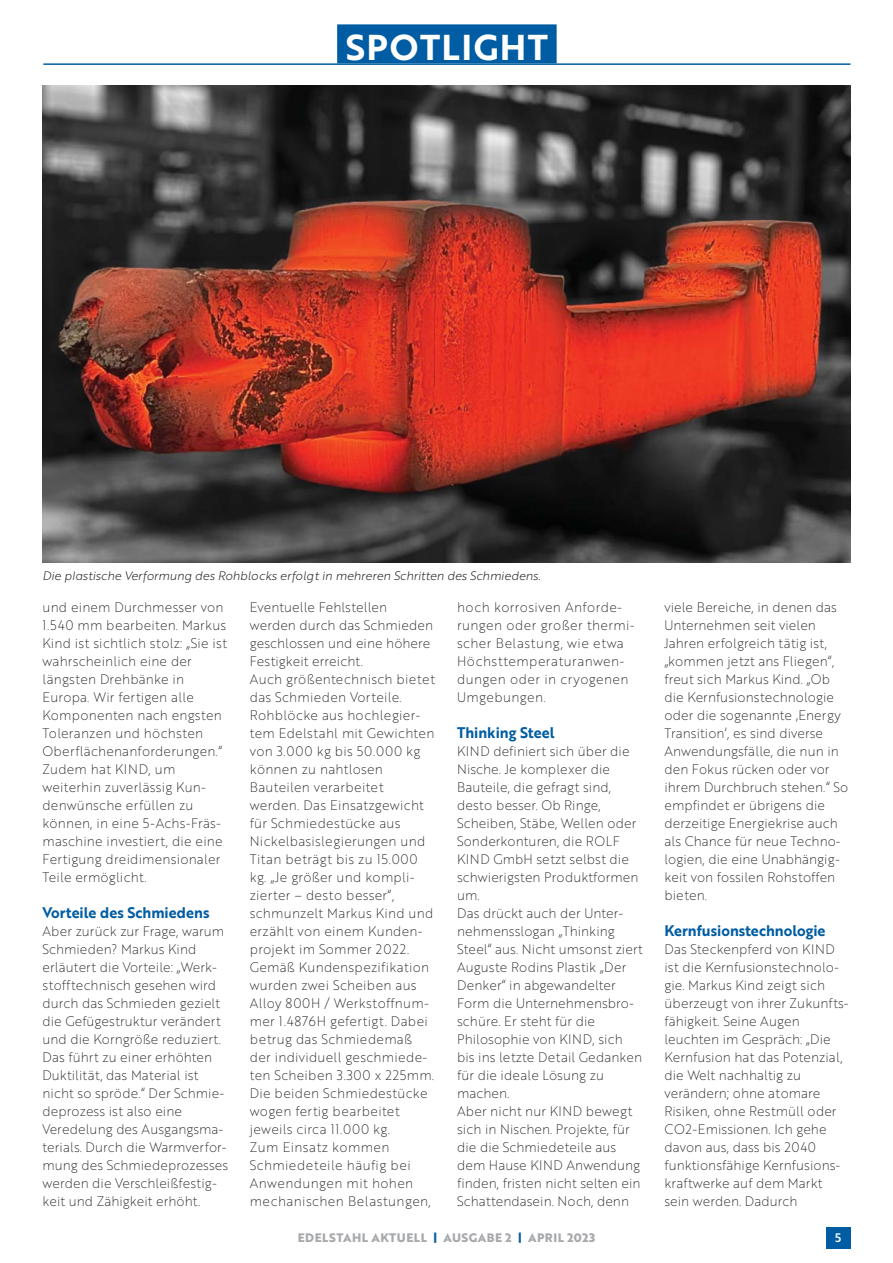
<style>
.page{position:relative;width:893px;height:1263px;background:#fff}
.page>*{position:absolute;margin:0;border:0;box-sizing:border-box;transform-origin:0 0}
.t1{font:34.95px "Brother 1816 Bold";letter-spacing:.04em;color:#fff}
.t2{font:15px "Brother 1816 Bold";color:#005da3;scale:.96 1}
.t3{font:13.5px/18px "Brother 1816 Thin";letter-spacing:.005em;color:#231f20;scale:.96 1}
.t4{font:13.5px/18px "Brother 1816 Thin";letter-spacing:.03em;color:#231f20;scale:.96 1}
.t5{font:12px "Brother 1816 Light Italic";letter-spacing:-.005em;color:#231f20}
.t6{font:700 12px "Brother 1816 Extra";letter-spacing:.04em;color:#a7a9ac}
.t7{font:12px "Brother 1816 Medium";color:#fff}
.s1{color:#005da3}
</style>
<div class="page">
<div style="left:826px;top:1227px;width:24px;height:22px;background:#005da3"></div>
<div style="left:337px;top:24px;width:220px;height:39px;background:#005da3"></div>
<hr style="left:43px;top:63px;width:807px;height:2px;background:#005da3">
<img style="left:43px;top:85px;width:807px;height:477px">
<h1 class="t1" style="left:346px;top:35px;width:204px">SPOTLIGHT</h1>
<p class="t5" style="left:43px;top:571px;width:499px">Die plastische Verformung des Rohblocks erfolgt in mehreren Schritten des Schmiedens.</p>
<p class="t3" style="left:43px;top:600px;width:194px">und einem Durchmesser von<br>1.540 mm bearbeiten. Markus<br>Kind ist sichtlich stolz: „Sie ist wahrscheinlich eine der längsten Drehbänke in<br>Europa. Wir fertigen alle<br>Komponenten nach engsten<br>Toleranzen und höchsten<br>Oberflächenanforderungen.“<br>Zudem hat KIND, um weiterhin zuverlässig Kun&shy;denwünsche erfüllen zu können, in eine 5-Achs-Fräs&shy;maschine investiert, die eine<br>Fertigung dreidimensionaler<br>Teile ermöglicht.</p>
<p class="t2" style="left:43px;top:907px;width:176px">Vorteile des Schmiedens</p>
<p class="t3" style="left:43px;top:924px;width:195px">Aber zurück zur Frage, warum<br>Schmieden? Markus Kind erläutert die Vorteile: „Werk&shy;stofftechnisch gesehen wird durch das Schmieden gezielt die Gefügestruktur verändert und die Korngröße reduziert.<br>Das führt zu einer erhöhten<br>Duktilität, das Material ist nicht so spröde.“ Der Schmie&shy;deprozess ist also eine<br>Veredelung des Ausgangsma&shy;terials. Durch die Warmverfor&shy;mung des Schmiedeprozesses werden die Verschleißfestig&shy;keit und Zähigkeit erhöht.</p>
<p class="t3" style="left:250px;top:600px;width:194px">Eventuelle Fehlstellen werden durch das Schmieden geschlossen und eine höhere<br>Festigkeit erreicht.<br>Auch größentechnisch bietet das Schmieden Vorteile.<br>Rohblöcke aus hochlegier&shy;tem Edelstahl mit Gewichten von 3.000 kg bis 50.000 kg können zu nahtlosen<br>Bauteilen verarbeitet werden. Das Einsatzgewicht für Schmiedestücke aus<br>Nickelbasislegierungen und<br>Titan beträgt bis zu 15.000 kg. „Je größer und kompli&shy;zierter – desto besser“, schmunzelt Markus Kind und erzählt von einem Kunden&shy;projekt im Sommer 2022.<br>Gemäß Kundenspezifikation wurden zwei Scheiben aus<br>Alloy 800H / Werkstoffnum&shy;mer 1.4876H gefertigt. Dabei betrug das Schmiedemaß der individuell geschmiede&shy;ten Scheiben 3.300 x 225mm.<br>Die beiden Schmiedestücke wogen fertig bearbeitet jeweils circa 11.000 kg.<br>Zum Einsatz kommen<br>Schmiedeteile häufig bei<br>Anwendungen mit hohen mechanischen Belastungen,</p>
<p class="t4" style="left:457px;top:600px;width:187px">hoch korrosiven Anforde&shy;rungen oder großer thermi&shy;scher Belastung, wie etwa<br>Höchsttemperaturanwen&shy;dungen oder in cryogenen<br>Umgebungen.</p>
<p class="t2" style="left:457px;top:727px;width:103px">Thinking Steel</p>
<p class="t3" style="left:457px;top:744px;width:195px">KIND definiert sich über die<br>Nische. Je komplexer die<br>Bauteile, die gefragt sind, desto besser. Ob Ringe,<br>Scheiben, Stäbe, Wellen oder<br>Sonderkonturen, die ROLF<br>KIND GmbH setzt selbst die schwierigsten Produktformen um.<br>Das drückt auch der Unter&shy;nehmensslogan „Thinking<br>Steel“ aus. Nicht umsonst ziert<br>Auguste Rodins Plastik „Der<br>Denker“ in abgewandelter<br>Form die Unternehmensbro&shy;schüre. Er steht für die<br>Philosophie von KIND, sich bis ins letzte Detail Gedanken für die ideale Lösung zu machen.<br>Aber nicht nur KIND bewegt sich in Nischen. Projekte, für die die Schmiedeteile aus dem Hause KIND Anwendung finden, fristen nicht selten ein<br>Schattendasein. Noch, denn</p>
<p class="t3" style="left:664px;top:600px;width:193px">viele Bereiche, in denen das<br>Unternehmen seit vielen<br>Jahren erfolgreich tätig ist, „kommen jetzt ans Fliegen“, freut sich Markus Kind. „Ob die Kernfusionstechnologie oder die sogenannte ‚Energy<br>Transition‘, es sind diverse<br>Anwendungsfälle, die nun in den Fokus rücken oder vor ihrem Durchbruch stehen.“ So empfindet er übrigens die derzeitige Energiekrise auch als Chance für neue Techno&shy;logien, die eine Unabhängig&shy;keit von fossilen Rohstoffen bieten.</p>
<p class="t2" style="left:664px;top:925px;width:169px">Kernfusionstechnologie</p>
<p class="t3" style="left:664px;top:942px;width:194px">Das Steckenpferd von KIND ist die Kernfusionstechnolo&shy;gie. Markus Kind zeigt sich überzeugt von ihrer Zukunfts&shy;fähigkeit. Seine Augen leuchten im Gespräch: „Die<br>Kernfusion hat das Potenzial, die Welt nachhaltig zu verändern; ohne atomare<br>Risiken, ohne Restmüll oder<br>CO2-Emissionen. Ich gehe davon aus, dass bis 2040 funktionsfähige Kernfusions&shy;kraftwerke auf dem Markt sein werden. Dadurch</p>
<p class="t6" style="left:298px;top:1233px;width:299px">EDELSTAHL AKTUELL <span class="s1">|</span> AUSGABE 2 <span class="s1">|</span> APRIL 2023</p>
<p class="t7" style="left:835px;top:1234px;width:8px">5</p>
</div>
